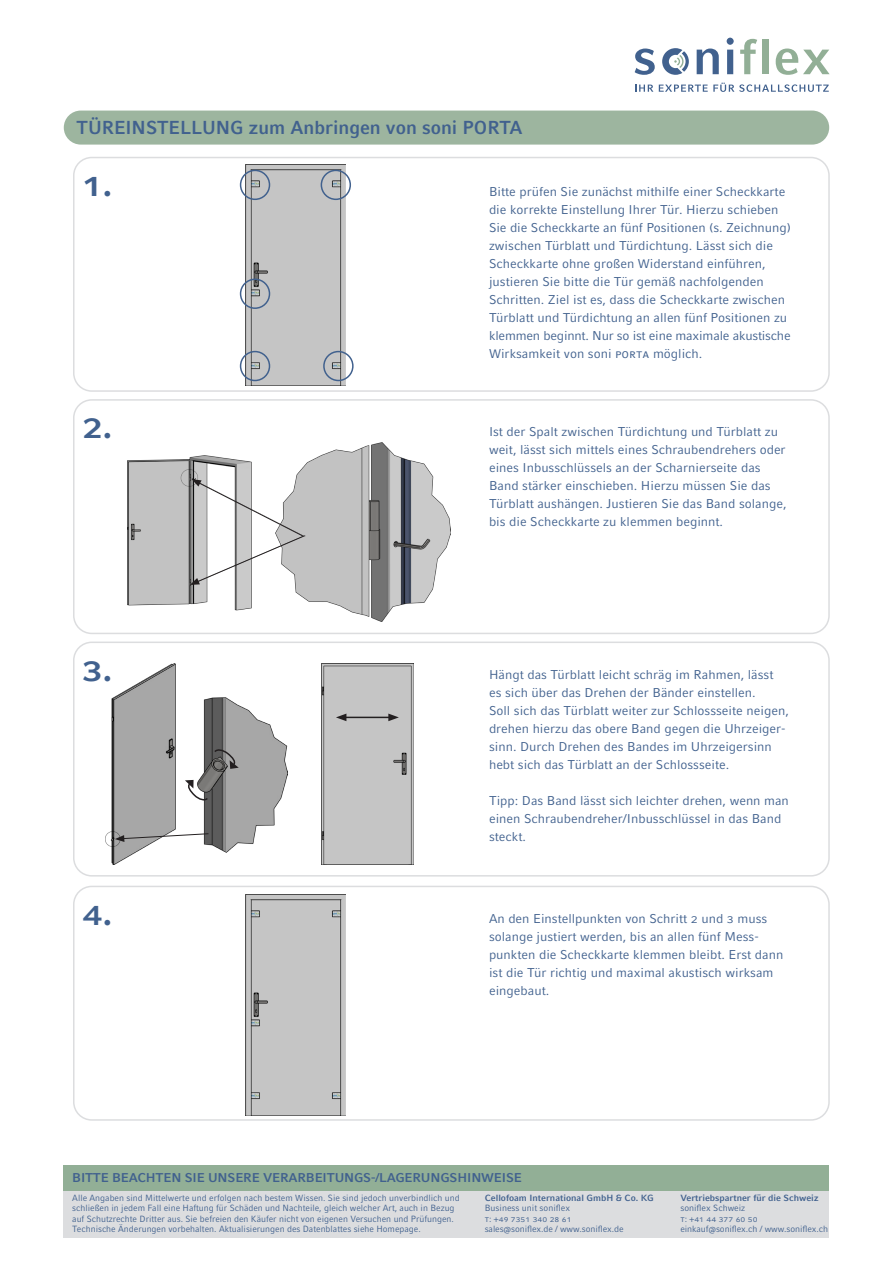
<style>
.page{position:relative;width:893px;height:1263px;background:#fff}
.page>*{position:absolute;margin:0;border:0;box-sizing:border-box;transform-origin:0 0}
.Aufzählungen{font:700 36px "Compatil Fact LT Pro";color:#41618e}
.Seitentitel{font:700 18.75px "Compatil Fact LT Pro";color:#41618e}
.Aufzählungen-2{font:12.75px/18px "Compatil Fact LT Pro";color:#41618e}
.t1{font:700 12.75px "Compatil Fact LT Pro";letter-spacing:-.01em;color:#41618e}
.t2{font:9px/10.5px "Compatil Fact LT Pro";color:#41618e;scale:.96 1}
.t3{font:9px/10.5px "Compatil Fact LT Pro";color:#41618e}
.t4{font:700 9px "Compatil Fact LT Pro";color:#41618e}
</style>
<div class="page">
<svg style="left:635px;top:49px;width:20px;height:26px"></svg>
<svg style="left:697px;top:49px;width:22px;height:25px"></svg>
<svg style="left:727px;top:38px;width:7px;height:36px"></svg>
<svg style="left:740px;top:39px;width:17px;height:35px"></svg>
<div style="left:762px;top:39px;width:7px;height:35px;background:#92af96"></div>
<svg style="left:776px;top:49px;width:54px;height:26px"></svg>
<svg style="left:635px;top:85px;width:18px;height:7px"></svg>
<svg style="left:659px;top:83px;width:170px;height:9px"></svg>
<svg style="left:662px;top:48px;width:27px;height:27px"></svg>
<div style="left:64px;top:1191px;width:765px;height:46px;background:#dcdddf"></div>
<div style="left:64px;top:1165px;width:765px;height:26px;background:#92af96"></div>
<div style="left:73px;top:157px;width:757px;height:235px;border:2px solid #dcdddf;border-radius:18px"></div>
<div style="left:73px;top:399px;width:757px;height:235px;border:2px solid #dcdddf;border-radius:18px"></div>
<img style="left:245px;top:164px;width:101px;height:222px">
<img style="left:127px;top:443px;width:323px;height:178px">
<div style="left:73px;top:641px;width:757px;height:235px;border:2px solid #dcdddf;border-radius:18px"></div>
<img style="left:105px;top:664px;width:183px;height:201px">
<div style="left:64px;top:111px;width:765px;height:34px;background:#9db59f;border-radius:17px"></div>
<div style="left:73px;top:886px;width:757px;height:235px;border:2px solid #dcdddf;border-radius:18px"></div>
<img style="left:245px;top:894px;width:101px;height:222px">
<svg style="left:213px;top:749px;width:26px;height:20px"></svg>
<svg style="left:185px;top:780px;width:24px;height:21px"></svg>
<img style="left:322px;top:664px;width:91px;height:201px">
<svg style="left:115px;top:833px;width:94px;height:9px"></svg>
<svg style="left:190px;top:479px;width:116px;height:106px"></svg>
<hr style="left:344px;top:717px;width:47px;height:1px;background:#231f20">
<svg style="left:336px;top:713px;width:10px;height:8px"></svg>
<svg style="left:388px;top:713px;width:11px;height:8px"></svg>
<div style="left:240px;top:170px;width:30px;height:30px;border:2px solid #41618e;border-radius:50%"></div>
<div style="left:321px;top:170px;width:30px;height:30px;border:2px solid #41618e;border-radius:50%"></div>
<div style="left:240px;top:351px;width:30px;height:30px;border:2px solid #41618e;border-radius:50%"></div>
<div style="left:323px;top:351px;width:31px;height:30px;border:2px solid #41618e;border-radius:50%"></div>
<div style="left:240px;top:279px;width:30px;height:30px;border:2px solid #41618e;border-radius:50%"></div>
<p class="Seitentitel" style="left:77px;top:116px;width:448px">TÜREINSTELLUNG zum Anbringen von soni PORTA</p>
<p class="Aufzählungen" style="left:83px;top:162px;width:32px">1.</p>
<p class="Aufzählungen-2" style="left:489px;top:182px;width:303px">Bitte prüfen Sie zunächst mithilfe einer Scheckkarte die korrekte Einstellung Ihrer Tür. Hierzu schieben Sie die Scheckkarte an fünf Positionen (s. Zeichnung) zwischen Türblatt und Türdichtung. Lässt sich die Scheckkarte ohne großen Widerstand einführen, justieren Sie bitte die Tür gemäß nachfolgenden Schritten. Ziel ist es, dass die Scheckkarte zwischen Türblatt und Türdichtung an allen fünf Positionen zu klemmen beginnt. Nur so ist eine maximale akustische Wirksamkeit von soni PORTA</p>
<p class="Aufzählungen-2" style="left:653px;top:344px;width:51px">möglich.</p>
<p class="Aufzählungen" style="left:83px;top:404px;width:32px">2.</p>
<p class="Aufzählungen-2" style="left:489px;top:423px;width:299px">Ist der Spalt zwischen Türdichtung und Türblatt zu weit, lässt sich mittels eines Schraubendrehers oder eines Inbusschlüssels an der Scharnierseite das Band stärker einschieben. Hierzu müssen Sie das Türblatt aushängen. Justieren Sie das Band solange, bis die Scheckkarte zu klemmen beginnt.</p>
<p class="Aufzählungen" style="left:83px;top:647px;width:32px">3.</p>
<p class="Aufzählungen-2" style="left:489px;top:665px;width:301px">Hängt das Türblatt leicht schräg im Rahmen, lässt es sich über das Drehen der Bänder einstellen.<br>Soll sich das Türblatt weiter zur Schlossseite neigen, drehen hierzu das obere Band gegen die Uhrzeiger&shy;sinn. Durch Drehen des Bandes im Uhrzeigersinn hebt sich das Türblatt an der Schlossseite.</p>
<p class="Aufzählungen-2" style="left:489px;top:791px;width:301px">Tipp: Das Band lässt sich leichter drehen, wenn man einen Schraubendreher/Inbusschlüssel in das Band steckt.</p>
<p class="Aufzählungen" style="left:83px;top:891px;width:32px">4.</p>
<p class="Aufzählungen-2" style="left:489px;top:909px;width:296px">An den Einstellpunkten von Schritt 2 und 3 muss solange justiert werden, bis an allen fünf Mess&shy;punkten die Scheckkarte klemmen bleibt. Erst dann ist die Tür richtig und maximal akustisch wirksam eingebaut.</p>
<p class="t1" style="left:72px;top:1170px;width:451px">BITTE BEACHTEN SIE UNSERE VERARBEITUNGS-/LAGERUNGSHINWEISE</p>
<p class="t2" style="left:72px;top:1192px;width:405px">Alle Angaben sind Mittelwerte und erfolgen nach bestem Wissen. Sie sind jedoch unverbindlich und schließen in jedem Fall eine Haftung für Schäden und Nachteile, gleich welcher Art, auch in Bezug auf Schutzrechte Dritter aus. Sie befreien den Käufer nicht von eigenen Versuchen und Prüfungen.<br>Technische Änderungen vorbehalten. Aktualisierungen des Datenblattes siehe Homepage.</p>
<p class="t4" style="left:485px;top:1192px;width:171px">Cellofoam International GmbH &amp; Co. KG</p>
<p class="t3" style="left:485px;top:1203px;width:140px">Business unit soniflex<br>t: +49 7351 340 28 61 sales@soniflex.de / www.soniflex.de</p>
<p class="t4" style="left:680px;top:1192px;width:140px">Vertriebspartner für die Schweiz</p>
<p class="t3" style="left:680px;top:1203px;width:149px">soniflex Schweiz<br>t: +41 44 377 60 50 einkauf@soniflex.ch / www.soniflex.ch</p>
</div>
